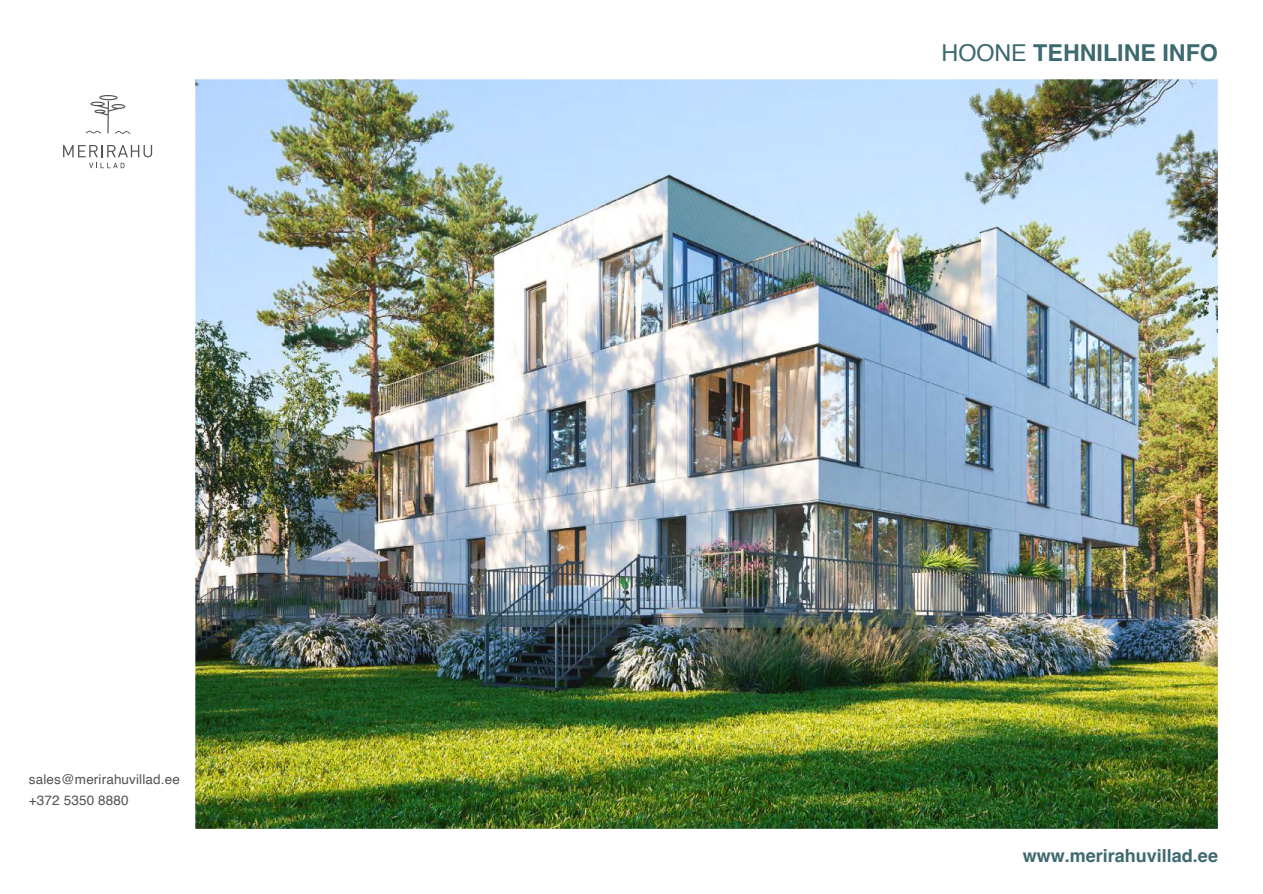
<style>
.page{position:relative;width:1263px;height:894px;background:#fff}
.page>*{position:absolute;margin:0;border:0;box-sizing:border-box;transform-origin:0 0}
.t1{font:700 23.25px "Helvetica";color:#3d6970}
.t2{font:700 18px "Helvetica";color:#3d6970}
.t3{font:13.5px/21px "Helvetica";letter-spacing:.01em;color:#535353}
.s1{font-weight:400}
</style>
<div class="page">
<img style="left:195px;top:80px;width:1023px;height:749px">
<svg style="left:63px;top:95px;width:89px;height:62px"></svg>
<svg style="left:89px;top:163px;width:36px;height:5px"></svg>
<p class="t3" style="left:29px;top:769px;width:152px">sales@merirahuvillad.ee +372 5350 8880</p>
<h1 class="t1" style="left:942px;top:38px;width:278px"><span class="s1">HOONE</span> TEHNILINE INFO</h1>
<h2 class="t2" style="left:1023px;top:844px;width:197px">www.merirahuvillad.ee</h2>
</div>
